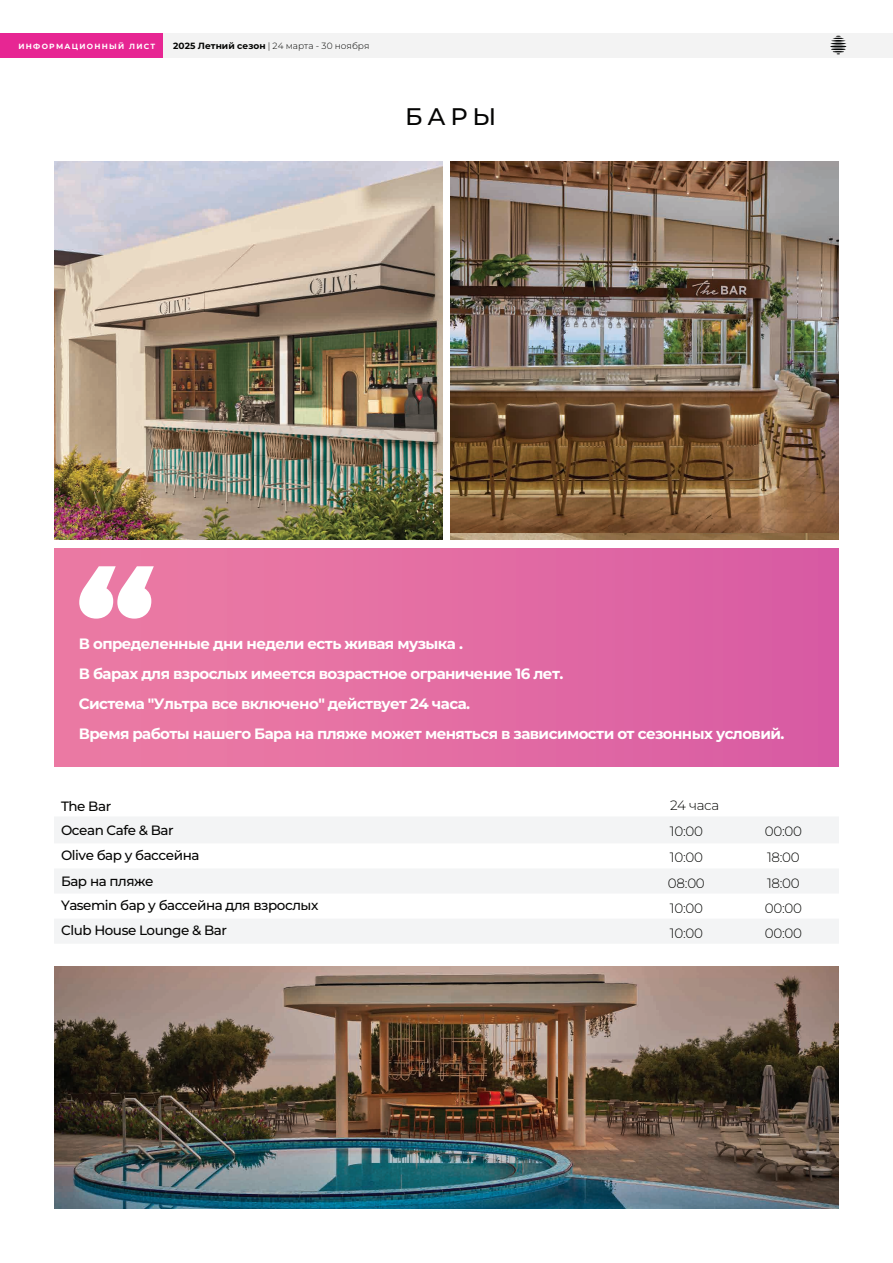
<style>
.page{position:relative;width:893px;height:1263px;background:#fff}
.page>*{position:absolute;margin:0;border:0;box-sizing:border-box;transform-origin:0 0}
.t1{font:500 24px "Montserrat";color:#050504}
.t2{font:700 15px/30px "Montserrat";letter-spacing:-.04em;color:#fff}
.t3{font:500 13.5px/25.5px "Montserrat";letter-spacing:-.035em;color:#050504}
.t4{font:300 13.5px/25px "Montserrat";letter-spacing:-.02em;color:#040503}
.t5{font:300 9px "Montserrat";color:#040503}
.t6{font:700 7.5px "Montserrat";letter-spacing:.17em;color:#fff}
.s1{font-weight:700}
</style>
<div class="page">
<div style="left:54px;top:549px;width:785px;height:218px;background:linear-gradient(to right,#ed7ea4,#d85ba3)"></div>
<svg style="left:79px;top:566px;width:75px;height:53px"></svg>
<svg style="left:54px;top:817px;width:785px;height:126px;fill:#f3f4f5"></svg>
<div style="left:144px;top:33px;width:749px;height:24px;background:#f3f3f3"></div>
<div style="left:0;top:33px;width:162px;height:24px;background:#e72693"></div>
<svg style="left:830px;top:36px;width:16px;height:18px"></svg>
<img style="left:54px;top:161px;width:388px;height:379px">
<img style="left:451px;top:161px;width:388px;height:372px">
<img style="left:54px;top:966px;width:785px;height:242px">
<p class="t6" style="left:18px;top:41px;width:138px">ИНФОРМАЦИОННЫЙ ЛИСТ</p>
<p class="t5" style="left:173px;top:40px;width:198px"><span class="s1">2025 Летний сезон</span> | 24 марта - 30 ноября</p>
<h1 class="t1" style="left:405px;top:99px;width:93px">БАРЫ</h1>
<p class="t2" style="left:79px;top:628px;width:707px">В определенные дни недели есть живая музыка .<br>В барах для взрослых имеется возрастное ограничение 16 лет.<br>Система "Ультра все включено" действует 24 часа.<br>Время работы нашего Бара на пляже может меняться в зависимости от сезонных условий.</p>
<p class="t3" style="left:61px;top:793px;width:114px;line-height:24px">The Bar<br>Ocean Cafe &amp; Bar</p>
<p class="t3" style="left:61px;top:842px;width:140px">Olive бар у бассейна<br>Бар на пляже</p>
<p class="t3" style="left:61px;top:891px;width:259px">Yasemin бар у бассейна для взрослых<br>Club House Lounge &amp; Bar</p>
<p class="t4" style="left:670px;top:793px;width:51px">24 часа<br>10:00</p>
<p class="t4" style="left:765px;top:818px;width:39px">00:00</p>
<p class="t4" style="left:670px;top:845px;width:35px">10:00</p>
<p class="t4" style="left:767px;top:845px;width:34px">18:00</p>
<p class="t4" style="left:668px;top:870px;width:38px">08:00</p>
<p class="t4" style="left:767px;top:870px;width:34px">18:00</p>
<p class="t4" style="left:670px;top:895px;width:35px">10:00</p>
<p class="t4" style="left:765px;top:895px;width:39px">00:00</p>
<p class="t4" style="left:670px;top:920px;width:35px">10:00</p>
<p class="t4" style="left:765px;top:920px;width:39px">00:00</p>
</div>
